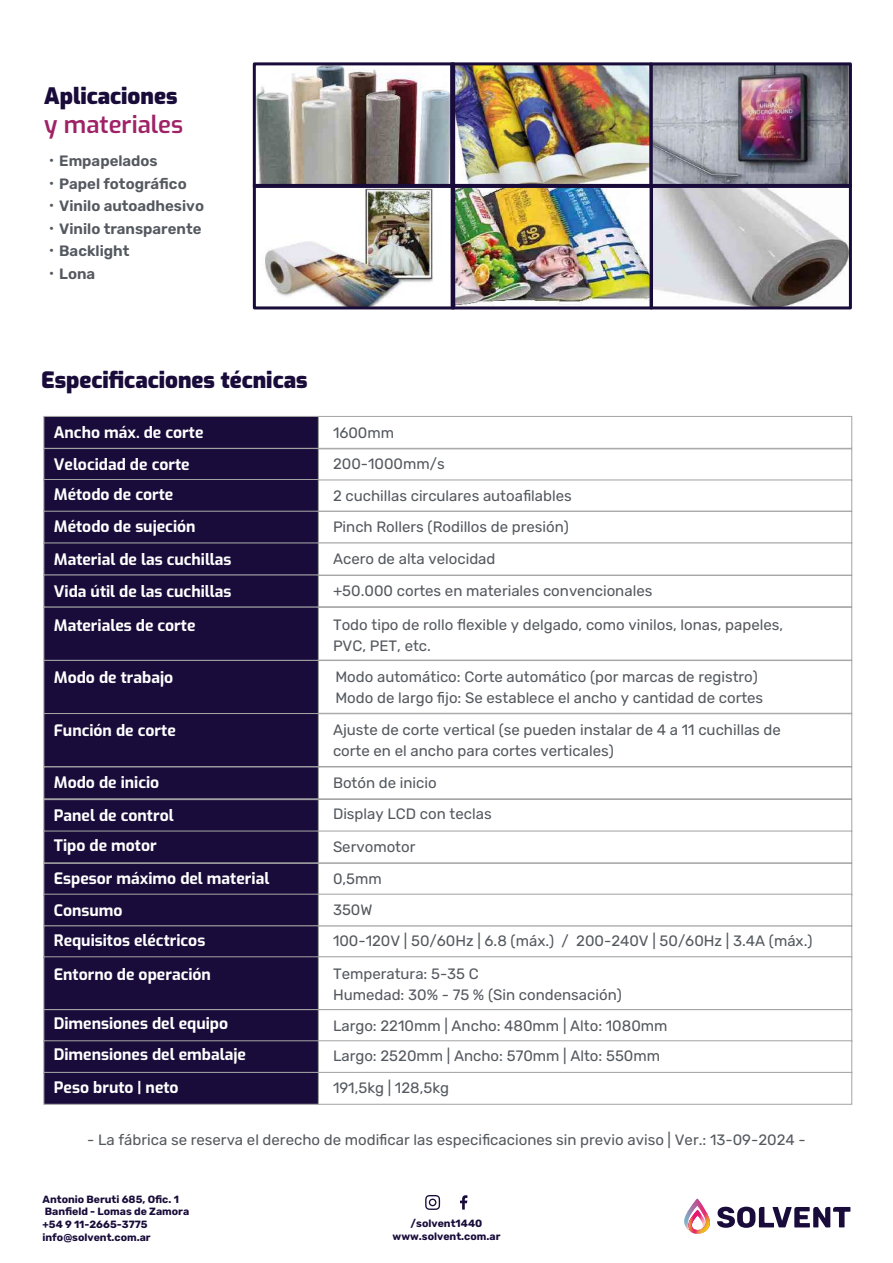
<style>
.page{position:relative;width:893px;height:1263px;background:#fff}
.page>*{position:absolute;margin:0;border:0;box-sizing:border-box;transform-origin:0 0}
.t1{font:600 24px "Exo";color:#9f2267}
.t2{font:900 22.5px "Exo";color:#190c3a}
.t3{font:700 15.75px/32.4px "Exo";color:#fff}
.t4{font:15px/31.8px "Rubik";color:#54595f}
.t5{font:600 15px/22.5px "Rubik";color:#54595f}
.t6{font:700 10.5px/12.6px "Rubik";color:#190c3a}
.s1{font-family:"Koz Go Pr 6 N";font-weight:400}
</style>
<div class="page">
<img style="left:654px;top:188px;width:194px;height:117px">
<img style="left:653px;top:66px;width:195px;height:118px">
<img style="left:265px;top:188px;width:186px;height:117px">
<img style="left:455px;top:188px;width:194px;height:117px">
<img style="left:257px;top:66px;width:391px;height:118px">
<div style="left:253px;top:62px;width:202px;height:126px;border:3px solid #190c3a"></div>
<div style="left:253px;top:184px;width:202px;height:125px;border:3px solid #190c3a"></div>
<div style="left:451px;top:184px;width:202px;height:125px;border:3px solid #190c3a"></div>
<div style="left:650px;top:184px;width:202px;height:125px;border:3px solid #190c3a"></div>
<div style="left:450px;top:62px;width:202px;height:126px;border:3px solid #190c3a"></div>
<div style="left:649px;top:62px;width:203px;height:126px;border:3px solid #190c3a"></div>
<svg style="left:460px;top:1195px;width:7px;height:14px"></svg>
<svg style="left:425px;top:1195px;width:15px;height:15px"></svg>
<svg style="left:717px;top:1207px;width:133px;height:21px"></svg>
<svg style="left:684px;top:1198px;width:26px;height:36px"></svg>
<div style="left:318px;top:416px;width:534px;height:33px;background:#fff;border:1px solid #a3a3a3"></div>
<div style="left:318px;top:448px;width:534px;height:33px;background:#fff;border:1px solid #a3a3a3"></div>
<div style="left:318px;top:480px;width:534px;height:31px;background:#fff;border:1px solid #a3a3a3"></div>
<div style="left:318px;top:511px;width:534px;height:32px;background:#fff;border:1px solid #a3a3a3"></div>
<div style="left:318px;top:543px;width:534px;height:32px;background:#fff;border:1px solid #a3a3a3"></div>
<div style="left:318px;top:575px;width:534px;height:32px;background:#fff;border:1px solid #a3a3a3"></div>
<div style="left:318px;top:766px;width:534px;height:33px;background:#fff;border:1px solid #a3a3a3"></div>
<div style="left:318px;top:799px;width:534px;height:33px;background:#fff;border:1px solid #a3a3a3"></div>
<div style="left:318px;top:831px;width:534px;height:32px;background:#fff;border:1px solid #a3a3a3"></div>
<div style="left:318px;top:863px;width:534px;height:32px;background:#fff;border:1px solid #a3a3a3"></div>
<div style="left:318px;top:894px;width:534px;height:32px;background:#fff;border:1px solid #a3a3a3"></div>
<div style="left:318px;top:1040px;width:534px;height:33px;background:#fff;border:1px solid #a3a3a3"></div>
<div style="left:318px;top:1072px;width:534px;height:33px;background:#fff;border:1px solid #a3a3a3"></div>
<div style="left:318px;top:926px;width:534px;height:31px;background:#fff;border:1px solid #a3a3a3"></div>
<div style="left:318px;top:956px;width:534px;height:54px;background:#fff;border:1px solid #a3a3a3"></div>
<div style="left:44px;top:416px;width:275px;height:33px;background:#190c3a;border:1px solid #a5a5a5"></div>
<div style="left:44px;top:448px;width:275px;height:33px;background:#190c3a;border:1px solid #a5a5a5"></div>
<div style="left:44px;top:479px;width:275px;height:33px;background:#190c3a;border:1px solid #a5a5a5"></div>
<div style="left:44px;top:511px;width:275px;height:33px;background:#190c3a;border:1px solid #a5a5a5"></div>
<div style="left:44px;top:543px;width:275px;height:32px;background:#190c3a;border:1px solid #a5a5a5"></div>
<div style="left:44px;top:575px;width:275px;height:32px;background:#190c3a"></div>
<div style="left:44px;top:713px;width:275px;height:54px;background:#190c3a"></div>
<div style="left:318px;top:660px;width:534px;height:54px;background:#fff;border:1px solid #a3a3a3"></div>
<div style="left:44px;top:660px;width:275px;height:54px;background:#190c3a;border:1px solid #a5a5a5"></div>
<div style="left:318px;top:607px;width:534px;height:53px;background:#fff;border:1px solid #a3a3a3"></div>
<div style="left:44px;top:607px;width:275px;height:54px;background:#190c3a;border:1px solid #a5a5a5"></div>
<div style="left:44px;top:766px;width:275px;height:33px;background:#190c3a;border:1px solid #a5a5a5"></div>
<div style="left:44px;top:799px;width:275px;height:33px;background:#190c3a;border:1px solid #a5a5a5"></div>
<div style="left:44px;top:831px;width:275px;height:32px;background:#190c3a;border:1px solid #a5a5a5"></div>
<div style="left:44px;top:863px;width:275px;height:32px;background:#190c3a;border:1px solid #a5a5a5"></div>
<div style="left:44px;top:894px;width:275px;height:32px;background:#190c3a;border:1px solid #a5a5a5"></div>
<div style="left:44px;top:1009px;width:275px;height:33px;background:#190c3a"></div>
<div style="left:44px;top:1040px;width:275px;height:33px;background:#190c3a;border:1px solid #a5a5a5"></div>
<div style="left:44px;top:1072px;width:275px;height:33px;background:#190c3a;border:1px solid #a5a5a5"></div>
<div style="left:44px;top:925px;width:275px;height:33px;background:#190c3a;border:1px solid #a5a5a5"></div>
<div style="left:44px;top:956px;width:275px;height:54px;background:#190c3a;border:1px solid #a5a5a5"></div>
<h2 class="t2" style="left:44px;top:80px;width:135px">Aplicaciones</h2>
<h1 class="t1" style="left:44px;top:107px;width:141px">y materiales</h1>
<p class="t5" style="left:44px;top:150px;width:161px"><span class="s1">・</span>Empapelados<span class="s1">・</span>Papel fotográfico<span class="s1">・</span>Vinilo autoadhesivo<span class="s1">・</span>Vinilo transparente<span class="s1">・</span>Backlight<br><span class="s1">・</span>Lona</p>
<h2 class="t2" style="left:41px;top:363px;width:268px">Especificaciones técnicas</h2>
<p class="t3" style="left:54px;top:416px;width:151px;line-height:31.7px">Ancho máx. de corte<br>Velocidad de corte</p>
<p class="t3" style="left:54px;top:477px;width:179px">Método de corte<br>Método de sujeción<br>Material de las cuchillas<br>Vida útil de las cuchillas</p>
<p class="t3" style="left:54px;top:608px;width:143px">Materiales de corte</p>
<p class="t3" style="left:54px;top:660px;width:121px">Modo de trabajo</p>
<p class="t3" style="left:54px;top:713px;width:123px">Función de corte</p>
<p class="t3" style="left:54px;top:765px;width:121px">Modo de inicio<br>Panel de control</p>
<p class="t3" style="left:54px;top:828px;width:217px;line-height:31.8px">Tipo de motor<br>Espesor máximo del material<br>Consumo<br>Requisitos eléctricos</p>
<p class="t3" style="left:54px;top:957px;width:159px">Entorno de operación</p>
<p class="t3" style="left:54px;top:1007px;width:194px;line-height:31px">Dimensiones del equipo<br>Dimensiones del embalaje</p>
<p class="t3" style="left:54px;top:1070px;width:126px">Peso bruto | neto</p>
<p class="t4" style="left:333px;top:417px;width:240px;line-height:31.3px">1600mm<br>200-1000mm/s<br>2 cuchillas circulares autoafilables<br>Pinch Rollers (Rodillos de presión)</p>
<p class="t4" style="left:333px;top:544px;width:321px">Acero de alta velocidad<br>+50.000 cortes en materiales convencionales</p>
<p class="t4" style="left:333px;top:614px;width:452px;line-height:21px">Todo tipo de rollo flexible y delgado, como vinilos, lonas, papeles,<br>PVC, PET, etc.</p>
<p class="t4" style="left:335px;top:666px;width:429px;line-height:21px">Modo automático: Corte automático (por marcas de registro)<br>Modo de largo fijo: Se establece el ancho y cantidad de cortes</p>
<p class="t4" style="left:333px;top:720px;width:449px;line-height:21px">Ajuste de corte vertical (se pueden instalar de 4 a 11 cuchillas de corte en el ancho para cortes verticales)</p>
<p class="t4" style="left:333px;top:768px;width:160px;line-height:30.9px">Botón de inicio<br>Display LCD con teclas</p>
<p class="t4" style="left:333px;top:831px;width:481px">Servomotor<br>0,5mm<br>350W<br>100-120V | 50/60Hz | 6.8 (máx.) / 200-240V | 50/60Hz | 3.4A (máx.)<br>Temperatura: 5-35 C</p>
<p class="t4" style="left:333px;top:980px;width:336px;line-height:30.3px">Humedad: 30% - 75 % (Sin condensación)<br>Largo: 2210mm | Ancho: 480mm | Alto: 1080mm<br>Largo: 2520mm | Ancho: 570mm | Alto: 550mm</p>
<p class="t4" style="left:333px;top:1072px;width:118px">191,5kg | 128,5kg</p>
<p class="t4" style="left:87px;top:1125px;width:720px">- La fábrica se reserva el derecho de modificar las especificaciones sin previo aviso | Ver.: 13-09-2024 -</p>
<p class="t6" style="left:43px;top:1193px;width:148px">Antonio Beruti 685, Ofic. 1<br>Banfield - Lomas de Zamora +54 9 11-2665-3775 info@solvent.com.ar</p>
<p class="t6" style="left:393px;top:1217px;width:109px;text-align:center">/solvent1440 www.solvent.com.ar</p>
</div>
